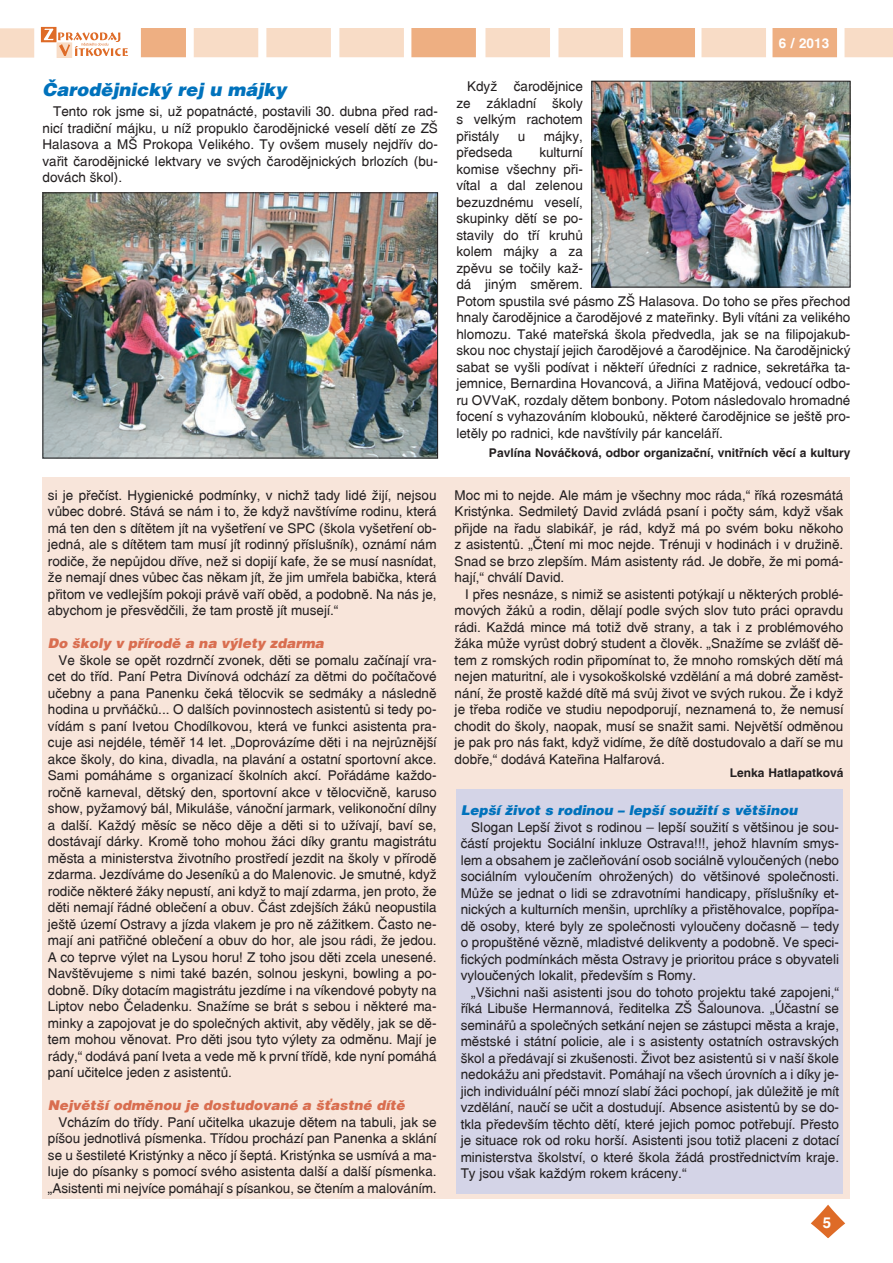
<style>
.page{position:relative;width:893px;height:1263px;background:#fff}
.page>*{position:absolute;margin:0;border:0;box-sizing:border-box;transform-origin:0 0}
.t1{font:italic 900 18px "Switzerland";color:#0072bc}
.t2{font:700 15px "Switzerland";color:#fff}
.t3{font:13.5px/16.5px "Switzerland";color:#231f20;text-align:justify}
.t4{font:italic 900 13.5px "Switzerland";color:#d96e50}
.t5{font:italic 900 13.5px "Switzerland";color:#0072bc}
.t6{font:700 13.5px "Switzerland";color:#fff}
.t7{font:700 12px "Switzerland";color:#231f20}
</style>
<div class="page">
<div style="left:485px;top:28px;width:65px;height:29px;background:#f8dcc6"></div>
<div style="left:558px;top:28px;width:65px;height:29px;background:#f8dcc6"></div>
<div style="left:630px;top:28px;width:65px;height:29px;background:#eeaf82"></div>
<div style="left:266px;top:28px;width:65px;height:29px;background:#f8dcc6"></div>
<div style="left:339px;top:28px;width:65px;height:29px;background:#f8dcc6"></div>
<div style="left:194px;top:28px;width:64px;height:29px;background:#f8dcc6"></div>
<div style="left:141px;top:28px;width:45px;height:29px;background:#eeaf82"></div>
<div style="left:0;top:28px;width:34px;height:30px;background:#f8dcc6"></div>
<div style="left:411px;top:28px;width:65px;height:29px;background:#eeaf82"></div>
<div style="left:701px;top:28px;width:65px;height:29px;background:#f8dcc6"></div>
<div style="left:772px;top:28px;width:65px;height:29px;background:#eeaf82"></div>
<div style="left:844px;top:28px;width:49px;height:29px;background:#f8dcc6"></div>
<svg style="left:41px;top:27px;width:15px;height:15px"></svg>
<div style="left:57px;top:42px;width:15px;height:16px;background:#f8dcc6"></div>
<svg style="left:44px;top:29px;width:84px;height:27px"></svg>
<svg style="left:811px;top:1205px;width:34px;height:33px"></svg>
<div style="left:43px;top:478px;width:807px;height:721px;background:#f8e5da"></div>
<img style="left:45px;top:194px;width:391px;height:262px">
<div style="left:43px;top:192px;width:395px;height:266px;border:1px solid #231f20"></div>
<div style="left:456px;top:789px;width:387px;height:404px;background:#d4d4e7"></div>
<img style="left:593px;top:83px;width:255px;height:202px">
<div style="left:591px;top:81px;width:259px;height:206px;border:1px solid #231f20"></div>
<h1 class="t1" style="left:43px;top:78px;width:246px">Čarodějnický rej u májky</h1>
<p class="t3" style="left:43px;top:103px;width:397px;text-indent:11px">Tento rok jsme si, už popatnácté, postavili 30. dubna před rad&shy;nicí tradiční májku, u níž propuklo čarodějnické veselí dětí ze ZŠ Halasova a MŠ Prokopa Velikého. Ty ovšem musely nejdřív do&shy;vařit čarodějnické lektvary ve svých čarodějnických brlozích (bu&shy;dovách škol).</p>
<p class="t3" style="left:48px;top:487px;width:390px">si je přečíst. Hygienické podmínky, v nichž tady lidé žijí, nejsou vůbec dobré. Stává se nám i to, že když navštívíme rodinu, která má ten den s dítětem jít na vyšetření ve SPC (škola vyšetření ob&shy;jedná, ale s dítětem tam musí jít rodinný příslušník), oznámí nám rodiče, že nepůjdou dříve, než si dopijí kafe, že se musí nasnídat, že nemají dnes vůbec čas někam jít, že jim umřela babička, která přitom ve vedlejším pokoji právě vaří oběd, a podobně. Na nás je, abychom je přesvědčili, že tam prostě jít musejí.“</p>
<p class="t4" style="left:48px;top:635px;width:277px">Do školy v přírodě a na výlety zdarma</p>
<p class="t3" style="left:48px;top:652px;width:390px;text-indent:11px">Ve škole se opět rozdrnčí zvonek, děti se pomalu začínají vra&shy;cet do tříd. Paní Petra Divínová odchází za dětmi do počítačové učebny a pana Panenku čeká tělocvik se sedmáky a následně hodina u prvňáčků... O dalších povinnostech asistentů si tedy po&shy;vídám s paní Ivetou Chodílkovou, která ve funkci asistenta pra&shy;cuje asi nejdéle, téměř 14 let. „Doprovázíme děti i na nejrůznější akce školy, do kina, divadla, na plavání a ostatní sportovní akce.<br>Sami pomáháme s organizací školních akcí. Pořádáme každo&shy;ročně karneval, dětský den, sportovní akce v tělocvičně, karuso show, pyžamový bál, Mikuláše, vánoční jarmark, velikonoční dílny a další. Každý měsíc se něco děje a děti si to užívají, baví se, dostávají dárky. Kromě toho mohou žáci díky grantu magistrátu města a ministerstva životního prostředí jezdit na školy v přírodě zdarma. Jezdíváme do Jeseníků a do Malenovic. Je smutné, když rodiče některé žáky nepustí, ani když to mají zdarma, jen proto, že děti nemají řádné oblečení a obuv. Část zdejších žáků neopustila ještě území Ostravy a jízda vlakem je pro ně zážitkem. Často ne&shy;mají ani patřičné oblečení a obuv do hor, ale jsou rádi, že jedou.<br>A co teprve výlet na Lysou horu! Z toho jsou děti zcela unesené.<br>Navštěvujeme s nimi také bazén, solnou jeskyni, bowling a po&shy;dobně. Díky dotacím magistrátu jezdíme i na víkendové pobyty na Liptov nebo Čeladenku. Snažíme se brát s sebou i některé ma&shy;minky a zapojovat je do společných aktivit, aby věděly, jak se dě&shy;tem mohou věnovat. Pro děti jsou tyto výlety za odměnu. Mají je rády,“ dodává paní Iveta a vede mě k první třídě, kde nyní pomáhá paní učitelce jeden z asistentů.</p>
<p class="t4" style="left:48px;top:1097px;width:358px">Největší odměnou je dostudované a šťastné dítě</p>
<p class="t3" style="left:48px;top:1114px;width:390px;text-indent:11px">Vcházím do třídy. Paní učitelka ukazuje dětem na tabuli, jak se píšou jednotlivá písmenka. Třídou prochází pan Panenka a sklání se u šestileté Kristýnky a něco jí šeptá. Kristýnka se usmívá a ma&shy;luje do písanky s pomocí svého asistenta další a další písmenka. „Asistenti mi nejvíce pomáhají s písankou, se čtením a malováním.</p>
<p class="t3" style="left:456px;top:78px;width:128px;text-indent:11px">Když čarodějnice ze základní školy s velkým rachotem přistály</p>
<p class="t3" style="left:518px;top:128px;width:9px">u</p>
<p class="t3" style="left:544px;top:128px;width:41px">májky,</p>
<p class="t6" style="left:779px;top:35px;width:52px">6 / 2013</p>
<p class="t3" style="left:456px;top:144px;width:58px">předseda</p>
<p class="t3" style="left:456px;top:144px;width:396px;text-align:left;text-indent:83px">kulturní<br>komise všechny při-<br>vítal a dal zelenou<br>bezuzdnému veselí,<br>skupinky dětí se po-<br>stavily do tří kruhů<br>kolem májky a za<br>zpěvu se točily kaž-<br>dá jiným směrem.<br>Potom spustila své pásmo ZŠ Halasova. Do toho se přes přechod hnaly čarodějnice a čarodějové z mateřinky. Byli vítáni za velikého hlomozu. Také mateřská škola předvedla, jak se na filipojakub&shy;skou noc chystají jejich čarodějové a čarodějnice. Na čarodějnický sabat se vyšli podívat i někteří úředníci z radnice, sekretářka ta&shy;jemnice, Bernardina Hovancová, a Jiřina Matějová, vedoucí odbo&shy;ru OVVaK, rozdaly dětem bonbony. Potom následovalo hromadné focení s vyhazováním klobouků, některé čarodějnice se ještě pro&shy;letěly po radnici, kde navštívily pár kanceláří.</p>
<p class="t7" style="left:489px;top:445px;width:363px">Pavlína Nováčková, odbor organizační, vnitřních věcí a kultury</p>
<p class="t3" style="left:455px;top:487px;width:390px">Moc mi to nejde. Ale mám je všechny moc ráda,“ říká rozesmátá Kristýnka. Sedmiletý David zvládá psaní i počty sám, když však přijde na řadu slabikář, je rád, když má po svém boku někoho z asistentů. „Čtení mi moc nejde. Trénuji v hodinách i v družině.<br>Snad se brzo zlepším. Mám asistenty rád. Je dobře, že mi pomá&shy;hají,“ chválí David.</p>
<p class="t3" style="left:455px;top:586px;width:390px;text-indent:11px">I přes nesnáze, s nimiž se asistenti potýkají u některých problé&shy;mových žáků a rodin, dělají podle svých slov tuto práci opravdu rádi. Každá mince má totiž dvě strany, a tak i z problémového žáka může vyrůst dobrý student a člověk. „Snažíme se zvlášť dě&shy;tem z romských rodin připomínat to, že mnoho romských dětí má nejen maturitní, ale i vysokoškolské vzdělání a má dobré zaměst&shy;nání, že prostě každé dítě má svůj život ve svých rukou. Že i když je třeba rodiče ve studiu nepodporují, neznamená to, že nemusí chodit do školy, naopak, musí se snažit sami. Největší odměnou je pak pro nás fakt, když vidíme, že dítě dostudovalo a daří se mu dobře,“ dodává Kateřina Halfarová.</p>
<p class="t7" style="left:730px;top:766px;width:115px">Lenka Hatlapatková</p>
<p class="t5" style="left:461px;top:802px;width:338px">Lepší život s rodinou – lepší soužití s většinou</p>
<p class="t3" style="left:461px;top:819px;width:380px;text-indent:11px">Slogan Lepší život s rodinou – lepší soužití s většinou je sou&shy;částí projektu Sociální inkluze Ostrava!!!, jehož hlavním smys&shy;lem a obsahem je začleňování osob sociálně vyloučených (nebo sociálním vyloučením ohrožených) do většinové společnosti.<br>Může se jednat o lidi se zdravotními handicapy, příslušníky et&shy;nických a kulturních menšin, uprchlíky a přistěhovalce, popřípa&shy;dě osoby, které byly ze společnosti vyloučeny dočasně – tedy o propuštěné vězně, mladistvé delikventy a podobně. Ve speci&shy;fických podmínkách města Ostravy je prioritou práce s obyvateli vyloučených lokalit, především s Romy.</p>
<p class="t3" style="left:461px;top:984px;width:380px;text-indent:11px">„Všichni naši asistenti jsou do tohoto projektu také zapojeni,“ říká Libuše Hermannová, ředitelka ZŠ Šalounova. „Účastní se seminářů a společných setkání nejen se zástupci města a kraje, městské i státní policie, ale i s asistenty ostatních ostravských škol a předávají si zkušenosti. Život bez asistentů si v naší škole nedokážu ani představit. Pomáhají na všech úrovních a i díky je&shy;jich individuální péči mnozí slabí žáci pochopí, jak důležitě je mít vzdělání, naučí se učit a dostudují. Absence asistentů by se do&shy;tkla především těchto dětí, které jejich pomoc potřebují. Přesto je situace rok od roku horší. Asistenti jsou totiž placeni z dotací ministerstva školství, o které škola žádá prostřednictvím kraje.<br>Ty jsou však každým rokem kráceny.“</p>
<p class="t2" style="left:823px;top:1213px;width:10px">5</p>
</div>
